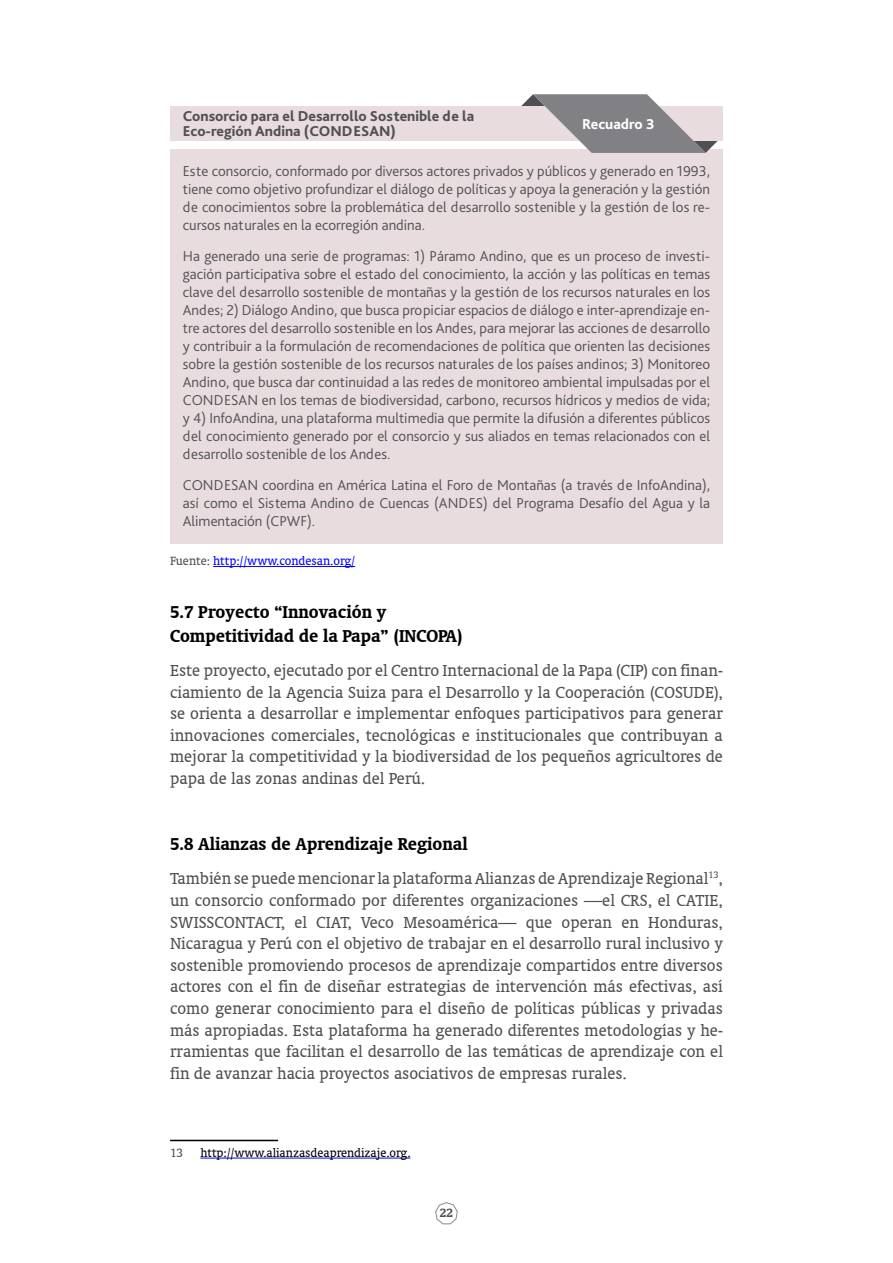
<style>
.page{position:relative;width:893px;height:1263px;background:#fff}
.page>*{position:absolute;margin:0;border:0;box-sizing:border-box;transform-origin:0 0}
.Sub01{font:700 19.5px/23.4px "Oranda BT";color:#000}
.tx01{font:18px/21.6px "Oranda BT";color:#504f53;text-align:justify}
.tx01-2{font:300 15px/18px "Bliss Pro";color:#504f53;text-align:justify}
.cuadros01{font:800 15px/15px "Bliss Pro";color:#504f53}
.cuadros01-2{font:800 15px "Bliss Pro";color:#fff}
.notas{font:13.5px "Oranda BT";color:#000}
.notas-2{font:13.5px "Oranda BT";color:#00f}
.t1{font:700 13.5px "Oranda BT";color:#504f53}
.notas-3{font:13.5px "Oranda BT";color:#504f53}
.s1{color:#504f53}
</style>
<div class="page">
<svg style="left:435px;top:1202px;width:23px;height:22px"></svg>
<hr style="left:213px;top:566px;width:142px;height:1px;background:#00f">
<hr style="left:170px;top:1140px;width:108px;height:1px;background:#000">
<hr style="left:200px;top:1158px;width:210px;height:1px;background:#00f">
<div style="left:170px;top:150px;width:553px;height:394px;background:#e8dcdf"></div>
<div style="left:170px;top:106px;width:553px;height:35px;background:#e8dcdf"></div>
<svg style="left:517px;top:94px;width:205px;height:59px"></svg>
<p class="cuadros01" style="left:183px;top:108px;width:293px">Consorcio para el Desarrollo Sostenible de la<br>Eco-región Andina (CONDESAN)</p>
<p class="cuadros01-2" style="left:582px;top:115px;width:74px">Recuadro 3</p>
<p class="tx01-2" style="left:183px;top:162px;width:529px">Este consorcio, conformado por diversos actores privados y públicos y generado en 1993, tiene como objetivo profundizar el diálogo de políticas y apoya la generación y la gestión de conocimientos sobre la problemática del desarrollo sostenible y la gestión de los re&shy;cursos naturales en la ecorregión andina.</p>
<p class="tx01-2" style="left:183px;top:247px;width:529px">Ha generado una serie de programas: 1) Páramo Andino, que es un proceso de investi&shy;gación participativa sobre el estado del conocimiento, la acción y las políticas en temas clave del desarrollo sostenible de montañas y la gestión de los recursos naturales en los Andes; 2) Diálogo Andino, que busca propiciar espacios de diálogo e inter-aprendizaje en&shy;tre actores del desarrollo sostenible en los Andes, para mejorar las acciones de desarrollo y contribuir a la formulación de recomendaciones de política que orienten las decisiones sobre la gestión sostenible de los recursos naturales de los países andinos; 3) Monitoreo Andino, que busca dar continuidad a las redes de monitoreo ambiental impulsadas por el CONDESAN en los temas de biodiversidad, carbono, recursos hídricos y medios de vida; y 4) InfoAndina, una plataforma multimedia que permite la difusión a diferentes públicos del conocimiento generado por el consorcio y sus aliados en temas relacionados con el desarrollo sostenible de los Andes.</p>
<p class="tx01-2" style="left:183px;top:475px;width:529px">CONDESAN coordina en América Latina el Foro de Montañas (a través de InfoAndina), así como el Sistema Andino de Cuencas (ANDES) del Programa Desafío del Agua y la Alimentación (CPWF).</p>
<p class="notas-2" style="left:170px;top:553px;width:187px"><span class="s1">Fuente:</span> http://www.condesan.org/</p>
<p class="Sub01" style="left:170px;top:600px;width:294px">5.7 Proyecto “Innovación y<br>Competitividad de la Papa” (INCOPA)</p>
<p class="tx01" style="left:170px;top:659px;width:554px">Este proyecto, ejecutado por el Centro Internacional de la Papa (CIP) con finan&shy;ciamiento de la Agencia Suiza para el Desarrollo y la Cooperación (COSUDE), se orienta a desarrollar e implementar enfoques participativos para generar innovaciones comerciales, tecnológicas e institucionales que contribuyan a mejorar la competitividad y la biodiversidad de los pequeños agricultores de papa de las zonas andinas del Perú.</p>
<p class="Sub01" style="left:170px;top:832px;width:299px">5.8 Alianzas de Aprendizaje Regional</p>
<p class="tx01" style="left:170px;top:868px;width:554px">También se puede mencionar la plataforma Alianzas de Aprendizaje Regional<sup>13</sup>, un consorcio conformado por diferentes organizaciones —el CRS, el CATIE, SWISSCONTACT, el CIAT, Veco Mesoamérica— que operan en Honduras, Nicaragua y Perú con el objetivo de trabajar en el desarrollo rural inclusivo y sostenible promoviendo procesos de aprendizaje compartidos entre diversos actores con el fin de diseñar estrategias de intervención más efectivas, así como generar conocimiento para el diseño de políticas públicas y privadas más apropiadas. Esta plataforma ha generado diferentes metodologías y he&shy;rramientas que facilitan el desarrollo de las temáticas de aprendizaje con el fin de avanzar hacia proyectos asociativos de empresas rurales.</p>
<p class="notas-3" style="left:170px;top:1145px;width:15px">13</p>
<p class="notas" style="left:200px;top:1145px;width:212px">http://www.alianzasdeaprendizaje.org.</p>
<p class="t1" style="left:440px;top:1205px;width:15px">22</p>
</div>
